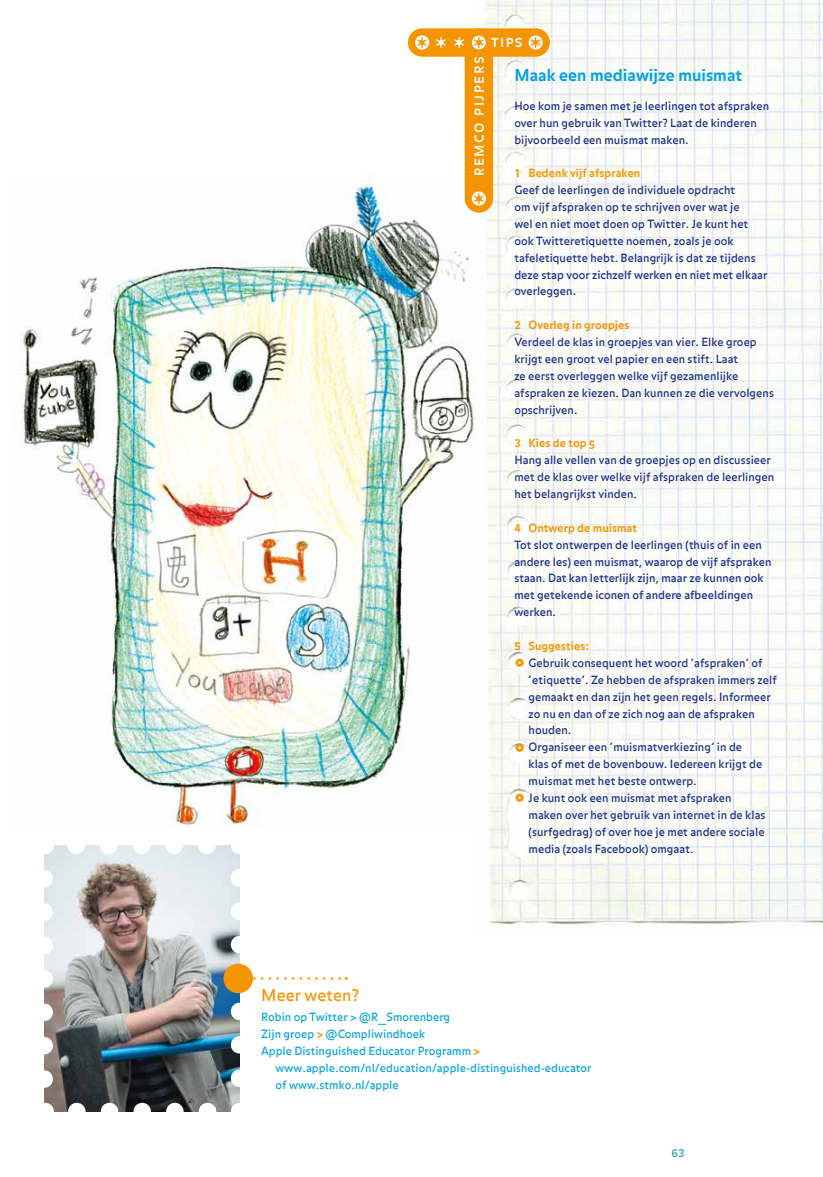
<style>
.page{position:relative;width:823px;height:1177px;background:#fff}
.page>*{position:absolute;margin:0;border:0;box-sizing:border-box;transform-origin:0 0}
.t1{font:700 16.25px "Balance";letter-spacing:.005em;color:#00a2dc}
.t2{font:16.25px "Balance Regular Caps";letter-spacing:.1em;color:#fff}
.t3{font:16.25px "Balance";letter-spacing:.005em;color:#f39400}
.t4{font:11.25px/16.9px "Balance";letter-spacing:.005em;color:#162983}
.t5{font:11.25px "Balance";letter-spacing:.005em;color:#00a2dc}
.t6{font:700 11.25px "Balance";letter-spacing:.005em;color:#f39400}
.t7{font:11.25px "Balance";color:#289dad}
.s1{font-weight:700;color:#f39400}
.s2{font-family:"Balance Bold Caps";color:#f39400}
.s3{color:#f39400}
</style>
<div class="page">
<img style="left:486px;top:0;width:336px;height:927px">
<img style="left:20px;top:175px;width:455px;height:650px">
<img style="left:44px;top:845px;width:195px;height:266px">
<svg style="left:44px;top:878px;width:9px;height:216px"></svg>
<svg style="left:77px;top:1102px;width:146px;height:10px"></svg>
<svg style="left:60px;top:845px;width:147px;height:9px"></svg>
<div style="left:223px;top:963px;width:30px;height:30px;background:#f39400;border-radius:50%"></div>
<svg style="left:231px;top:862px;width:115px;height:216px"></svg>
<svg style="left:407px;top:28px;width:142px;height:185px"></svg>
<h1 class="t2" style="left:491px;top:31px;width:33px">tips</h1>
<h1 class="t2" style="left:468px;top:176px;width:121px;rotate:-90deg">remco pijpers</h1>
<h1 class="t1" style="left:514px;top:65px;width:229px">Maak een mediawijze muismat</h1>
<p class="t4" style="left:514px;top:98px;width:256px">Hoe kom je samen met je leerlingen tot afspraken over hun gebruik van Twitter? Laat de kinderen bijvoorbeeld een muismat maken.</p>
<p class="t6" style="left:514px;top:167px;width:127px">1 Bedenk vijf afspraken</p>
<p class="t4" style="left:514px;top:182px;width:254px">Geef de leerlingen de individuele opdracht<br>om vijf afspraken op te schrijven over wat je<br>wel en niet moet doen op Twitter. Je kunt het ook Twitteretiquette noemen, zoals je ook tafeletiquette hebt. Belangrijk is dat ze tijdens deze stap voor zichzelf werken en niet met elkaar overleggen.</p>
<p class="t6" style="left:514px;top:318px;width:116px">2 Overleg in groepjes</p>
<p class="t4" style="left:514px;top:334px;width:261px">Verdeel de klas in groepjes van vier. Elke groep krijgt een groot vel papier en een stift. Laat<br>ze eerst overleggen welke vijf gezamenlijke afspraken ze kiezen. Dan kunnen ze die vervolgens opschrijven.</p>
<p class="t4" style="left:514px;top:435px;width:261px"><span class="s1">3 Kies de top</span> <span class="s2">5<br></span>Hang alle vellen van de groepjes op en discussieer met de klas over welke vijf afspraken de leerlingen het belangrijkst vinden.</p>
<p class="t6" style="left:514px;top:521px;width:124px">4 Ontwerp de muismat</p>
<p class="t4" style="left:514px;top:537px;width:258px">Tot slot ontwerpen de leerlingen (thuis of in een andere les) een muismat, waarop de vijf afspraken staan. Dat kan letterlijk zijn, maar ze kunnen ook met getekende iconen of andere afbeeldingen werken.</p>
<p class="t6" style="left:514px;top:639px;width:77px">5 Suggesties:</p>
<p class="t4" style="left:514px;top:655px;width:249px"><span class="s3">∏</span> Gebruik consequent het woord ‘afspraken’ of</p>
<p class="t4" style="left:528px;top:672px;width:249px">‘etiquette’. Ze hebben de afspraken immers zelf</p>
<p class="t4" style="left:528px;top:688px;width:243px">gemaakt en dan zijn het geen regels. Informeer</p>
<p class="t4" style="left:528px;top:705px;width:228px">zo nu en dan of ze zich nog aan de afspraken</p>
<p class="t4" style="left:528px;top:722px;width:44px">houden.</p>
<p class="t4" style="left:514px;top:739px;width:229px"><span class="s3">∏</span> Organiseer een ‘muismatverkiezing’ in de</p>
<p class="t4" style="left:528px;top:756px;width:235px">klas of met de bovenbouw. Iedereen krijgt de</p>
<p class="t4" style="left:528px;top:773px;width:170px">muismat met het beste ontwerp.</p>
<p class="t4" style="left:514px;top:790px;width:219px"><span class="s3">∏</span> Je kunt ook een muismat met afspraken</p>
<p class="t4" style="left:528px;top:807px;width:238px">maken over het gebruik van internet in de klas</p>
<p class="t4" style="left:528px;top:823px;width:237px">(surfgedrag) of over hoe je met andere sociale</p>
<p class="t4" style="left:528px;top:840px;width:166px">media (zoals Facebook) omgaat.</p>
<h1 class="t3" style="left:261px;top:985px;width:99px">Meer weten?</h1>
<p class="t5" style="left:261px;top:1010px;width:190px">Robin op Twitter &gt; @R_Smorenberg</p>
<p class="t5" style="left:261px;top:1027px;width:165px">Zijn groep <span class="s1">&gt;</span> @Compliwindhoek</p>
<p class="t5" style="left:261px;top:1044px;width:220px">Apple Distinguished Educator Programm <span class="s1">&gt;</span></p>
<p class="t5" style="left:275px;top:1061px;width:317px">www.apple.com/nl/education/apple-distinguished-educator</p>
<p class="t5" style="left:275px;top:1078px;width:125px">of www.stmko.nl/apple</p>
<p class="t7" style="left:671px;top:1145px;width:14px">63</p>
</div>
